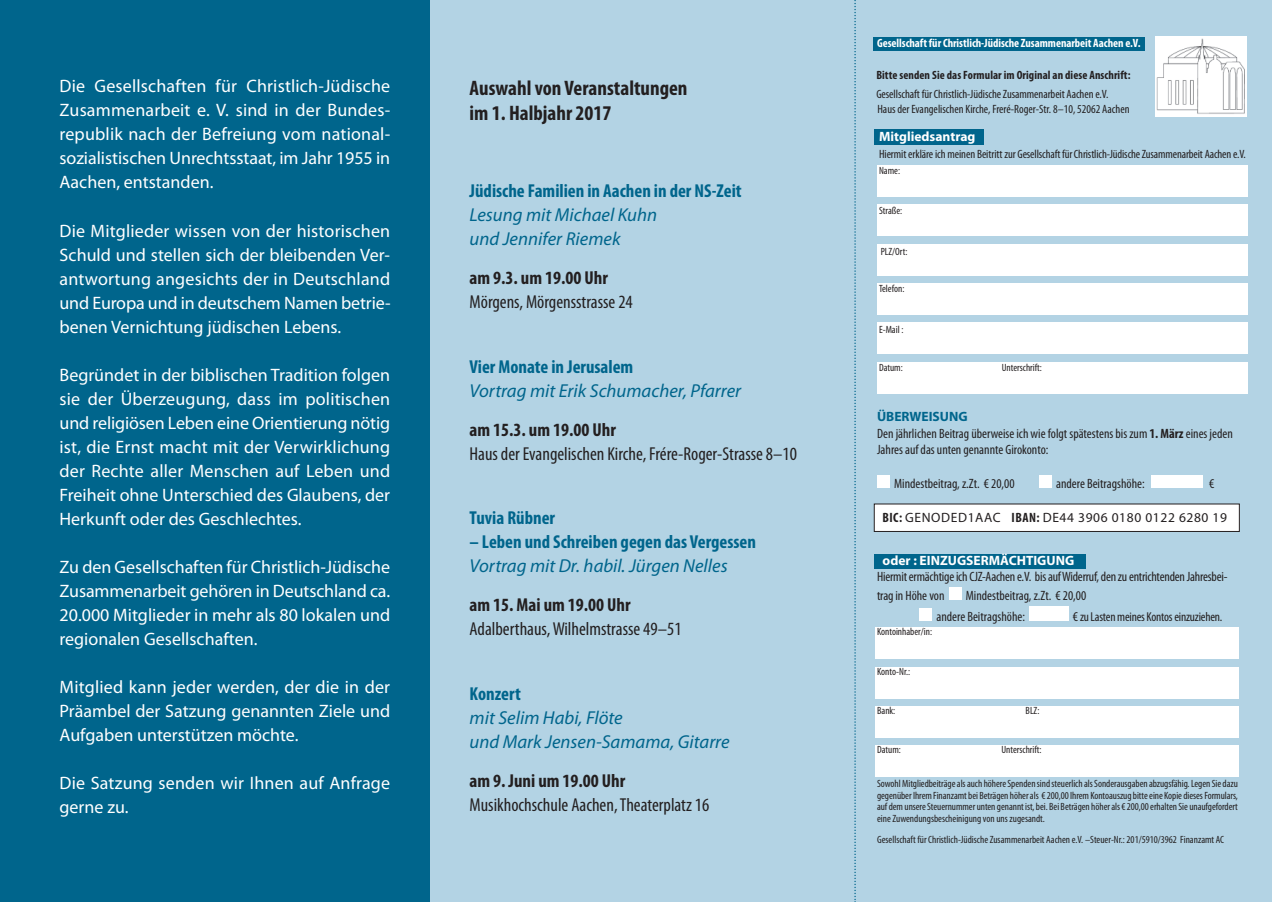
<style>
.page{position:relative;width:1272px;height:902px;background:#fff}
.page>*{position:absolute;margin:0;border:0;box-sizing:border-box;transform-origin:0 0}
.t1{font:700 condensed 21px/25.2px "Myriad Pro";color:#231f20}
.t2{font:italic 18.75px/24px "Myriad Pro";color:#00658c}
.t3{font:condensed 18.75px "Myriad Pro";color:#231f20}
.t4{font:700 condensed 18.75px "Myriad Pro";color:#00658c}
.t5{font:700 condensed 18.75px "Myriad Pro";color:#231f20}
.t6{font:18px/24px "Myriad Pro";color:#fff;text-align:justify}
.t7{font:condensed 13.5px/16.2px "Myriad Pro";color:#231f20}
.t8{font:13.5px "Myriad Pro";letter-spacing:.045em;color:#231f20}
.t9{font:700 13.5px "Myriad Pro";color:#fff}
.t10{font:condensed 12.9px "Myriad Pro";letter-spacing:-.015em;color:#231f20}
.t11{font:condensed 12px/15px "Myriad Pro";letter-spacing:-.005em;color:#231f20}
.t12{font:700 condensed 12px "Myriad Pro";letter-spacing:-.005em;color:#fff}
.t13{font:700 condensed 12px "Myriad Pro";letter-spacing:.005em;color:#231f20}
.t14{font:condensed 10.5px/11.6px "Myriad Pro";color:#231f20;text-align:justify}
.s1{font-weight:700;font-stretch:normal;color:#00658c}
.s2{font-weight:700}
.s3{font-weight:700;font-stretch:condensed}
.s4{font-size:13.5px}
</style>
<div class="page">
<div style="left:0;top:0;width:1271px;height:901px;background:#b3d3e4"></div>
<div style="left:874px;top:129px;width:109px;height:16px;background:#00658c"></div>
<div style="left:873px;top:37px;width:271px;height:13px;background:#00658c"></div>
<div style="left:876px;top:165px;width:371px;height:32px;background:#fff"></div>
<div style="left:876px;top:205px;width:371px;height:31px;background:#fff"></div>
<div style="left:876px;top:244px;width:371px;height:31px;background:#fff"></div>
<div style="left:876px;top:283px;width:371px;height:31px;background:#fff"></div>
<div style="left:876px;top:323px;width:371px;height:31px;background:#fff"></div>
<div style="left:876px;top:362px;width:371px;height:31px;background:#fff"></div>
<div style="left:874px;top:554px;width:211px;height:14px;background:#00658c"></div>
<div style="left:874px;top:504px;width:365px;height:27px;background:#fff"></div>
<div style="left:875px;top:627px;width:363px;height:32px;background:#fff"></div>
<div style="left:875px;top:667px;width:363px;height:31px;background:#fff"></div>
<div style="left:875px;top:706px;width:363px;height:31px;background:#fff"></div>
<div style="left:875px;top:745px;width:363px;height:31px;background:#fff"></div>
<div style="left:877px;top:475px;width:12px;height:12px;background:#fff"></div>
<div style="left:1039px;top:475px;width:12px;height:12px;background:#fff"></div>
<div style="left:948px;top:587px;width:13px;height:13px;background:#fff"></div>
<div style="left:919px;top:608px;width:13px;height:13px;background:#fff"></div>
<div style="left:1150px;top:475px;width:52px;height:12px;background:#fff"></div>
<div style="left:1029px;top:606px;width:39px;height:15px;background:#fff"></div>
<img style="left:1155px;top:36px;width:91px;height:80px">
<svg style="left:854px;top:0;width:1px;height:902px"></svg>
<div style="left:0;top:0;width:429px;height:901px;background:#00658c"></div>
<p class="t6" style="left:60px;top:76px;width:332px">Die Gesellschaften für Christlich-Jüdische Zusammenarbeit e. V. sind in der Bundes - republik nach der Befreiung vom national - sozialistischen Unrechtsstaat, im Jahr 1955 in Aachen, entstanden.</p>
<p class="t6" style="left:60px;top:220px;width:332px">Die Mitglieder wissen von der historischen Schuld und stellen sich der bleibenden Ver&shy;antwortung angesichts der in Deutschland und Europa und in deutschem Namen betrie&shy;benen Vernichtung jüdischen Lebens.</p>
<p class="t6" style="left:60px;top:364px;width:332px">Begründet in der biblischen Tradition folgen sie der Überzeugung, dass im politischen und religiösen Leben eine Orientierung nötig ist, die Ernst macht mit der Verwirklichung der Rechte aller Menschen auf Leben und Freiheit ohne Unterschied des Glaubens, der Herkunft oder des Geschlechtes.</p>
<p class="t6" style="left:60px;top:556px;width:332px">Zu den Gesellschaften für Christlich-Jüdische Zusammenarbeit gehören in Deutschland ca.<br>20.000 Mitglieder in mehr als 80 lokalen und regionalen Gesellschaften.</p>
<p class="t6" style="left:60px;top:676px;width:332px">Mitglied kann jeder werden, der die in der Präambel der Satzung genannten Ziele und Aufgaben unterstützen möchte.</p>
<p class="t6" style="left:60px;top:772px;width:332px">Die Satzung senden wir Ihnen auf Anfrage gerne zu.</p>
<p class="t1" style="left:469px;top:77px;width:219px">Auswahl von Veranstaltungen im 1. Halbjahr 2017</p>
<p class="t4" style="left:469px;top:184px;width:273px">Jüdische Familien in Aachen in der NS-Zeit</p>
<p class="t2" style="left:469px;top:204px;width:189px">Lesung mit Michael Kuhn und Jennifer Riemek</p>
<p class="t5" style="left:469px;top:271px;width:140px">am 9.3. um 19.00 Uhr</p>
<p class="t3" style="left:469px;top:295px;width:165px">Mörgens, Mörgensstrasse 24</p>
<p class="t4" style="left:469px;top:360px;width:165px">Vier Monate in Jerusalem</p>
<p class="t2" style="left:469px;top:380px;width:273px">Vortrag mit Erik Schumacher, Pfarrer</p>
<p class="t5" style="left:469px;top:423px;width:148px">am 15.3. um 19.00 Uhr</p>
<p class="t3" style="left:469px;top:447px;width:329px">Haus der Evangelischen Kirche, Frére-Roger-Strasse 8–10</p>
<p class="t4" style="left:469px;top:511px;width:87px">Tuvia Rübner</p>
<p class="t4" style="left:469px;top:535px;width:288px">– Leben und Schreiben gegen das Vergessen</p>
<p class="t2" style="left:469px;top:555px;width:259px">Vortrag mit Dr. habil. Jürgen Nelles</p>
<p class="t5" style="left:469px;top:598px;width:163px">am 15. Mai um 19.00 Uhr</p>
<p class="t3" style="left:469px;top:622px;width:213px">Adalberthaus, Wilhelmstrasse 49–51</p>
<p class="t4" style="left:469px;top:687px;width:53px">Konzert</p>
<p class="t2" style="left:469px;top:707px;width:261px">mit Selim Habi, Flöte<br>und Mark Jensen-Samama, Gitarre</p>
<p class="t5" style="left:469px;top:774px;width:157px">am 9. Juni um 19.00 Uhr</p>
<p class="t3" style="left:469px;top:798px;width:241px">Musikhochschule Aachen, Theaterplatz 16</p>
<p class="t12" style="left:877px;top:38px;width:265px">Gesellschaft für Christlich-Jüdische Zusammenarbeit Aachen e.V.</p>
<p class="t13" style="left:876px;top:71px;width:256px">Bitte senden Sie das Formular im Original an diese Anschrift:</p>
<p class="t11" style="left:876px;top:87px;width:255px">Gesellschaft für Christlich-Jüdische Zusammenarbeit Aachen e.V.<br>Haus der Evangelischen Kirche, Freré-Roger-Str. 8–10, 52062 Aachen</p>
<p class="t9" style="left:879px;top:131px;width:98px">Mitgliedsantrag</p>
<p class="t11" style="left:879px;top:147px;width:368px">Hiermit erkläre ich meinen Beitritt zur Gesellschaft für Christlich-Jüdische Zusammenarbeit Aachen e.V.</p>
<p class="t14" style="left:879px;top:166px;width:23px">Name:</p>
<p class="t14" style="left:879px;top:206px;width:25px">Straße:</p>
<p class="t14" style="left:880px;top:246px;width:28px">PLZ/Ort:</p>
<p class="t14" style="left:879px;top:283px;width:27px">Telefon:</p>
<p class="t14" style="left:879px;top:324px;width:26px">E-Mail :</p>
<p class="t14" style="left:879px;top:363px;width:25px">Datum:</p>
<p class="t14" style="left:1001px;top:363px;width:42px">Unterschrift:</p>
<p class="t7" style="left:877px;top:410px;width:357px"><span class="s1">ÜBERWEISUNG<br></span>Den jährlichen Beitrag überweise ich wie folgt spätestens bis zum <span class="s2">1. März</span> eines jeden<br>Jahres auf das unten genannte Girokonto:</p>
<p class="t7" style="left:894px;top:476px;width:122px">Mindestbeitrag, z.Zt. € 20,00</p>
<p class="t7" style="left:1056px;top:476px;width:90px">andere Beitragshöhe:</p>
<p class="t7" style="left:1209px;top:476px;width:7px">€</p>
<p class="t8" style="left:882px;top:512px;width:346px"><span class="s3">BIC:</span> GENODED1AAC <span class="s3">IBAN:</span> DE44 3906 0180 0122 6280 19</p>
<p class="t9" style="left:882px;top:555px;width:193px">oder : EINZUGSERMÄCHTIGUNG</p>
<p class="t7" style="left:877px;top:568px;width:352px;line-height:18.9px">Hiermit ermächtige ich CJZ-Aachen e.V. bis auf Widerruf, den zu entrichtenden Jahresbei&shy;trag in Höhe von</p>
<p class="t7" style="left:936px;top:586px;width:151px;line-height:20.9px;text-indent:29px">Mindestbeitrag, z.Zt. € 20,00 andere Beitragshöhe:</p>
<p class="t10" style="left:1072px;top:612px;width:151px"><span class="s4">€</span> zu Lasten meines Kontos einzuziehen.</p>
<p class="t14" style="left:877px;top:626px;width:56px">Kontoinhaber/in:</p>
<p class="t14" style="left:877px;top:666px;width:35px">Konto-Nr.:</p>
<p class="t14" style="left:877px;top:705px;width:20px">Bank:</p>
<p class="t14" style="left:1025px;top:705px;width:15px">BLZ:</p>
<p class="t14" style="left:877px;top:744px;width:25px">Datum:</p>
<p class="t14" style="left:1001px;top:744px;width:42px">Unterschrift:</p>
<p class="t14" style="left:877px;top:778px;width:362px">Sowohl Mitgliedbeiträge als auch höhere Spenden sind steuerlich als Sonderausgaben abzugsfähig. Legen Sie dazu gegenüber Ihrem Finanzamt bei Beträgen höher als € 200,00 Ihrem Kontoauszug bitte eine Kopie dieses Formulars, auf dem unsere Steuernummer unten genannt ist, bei. Bei Beträgen höher als € 200,00 erhalten Sie unaufgefordert eine Zuwendungsbescheinigung von uns zugesandt.</p>
<p class="t14" style="left:877px;top:834px;width:348px">Gesellschaft für Christlich-Jüdische Zusammenarbeit Aachen e.V. –Steuer-Nr.: 201/5910/3962 Finanzamt AC</p>
</div>
